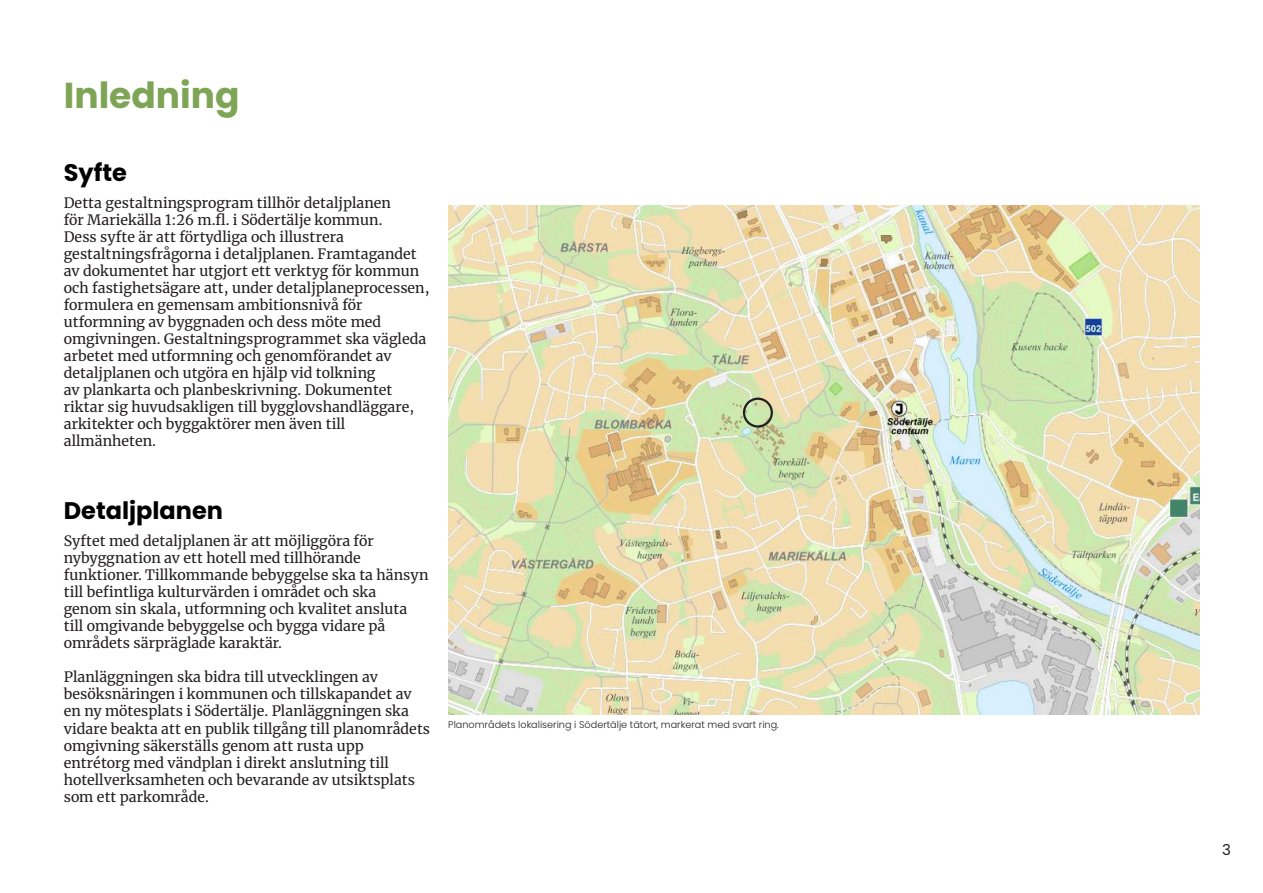
<style>
.page{position:relative;width:1263px;height:893px;background:#fff}
.page>*{position:absolute;margin:0;border:0;box-sizing:border-box;transform-origin:0 0}
.t1{font:700 36px "Poppins Latin";color:#7ea456}
.t2{font:700 24px "Poppins Latin";color:#000001}
.t3{font:15px "Poppins Latin";color:#231f20}
.t4{font:14.25px/17px "Merriweather";color:#231f20}
.t5{font:300 9.6px "Poppins Latin";color:#231f20}
</style>
<div class="page">
<img style="left:448px;top:205px;width:751px;height:509px">
<div style="left:743px;top:398px;width:30px;height:30px;border:2px solid #231f20;border-radius:50%"></div>
<h1 class="t1" style="left:64px;top:72px;width:177px">Inledning</h1>
<h2 class="t2" style="left:64px;top:156px;width:65px">Syfte</h2>
<p class="t4" style="left:64px;top:193px;width:367px">Detta gestaltningsprogram tillhör detaljplanen<br>för Mariekälla 1:26 m.f. i Södertälje kommun.<br>Dess syfte är att förtydliga och illustrera gestaltningsfrågorna i detaljplanen. Framtagandet av dokumentet har utgjort ett verktyg för kommun och fastighetsägare att, under detaljplaneprocessen, formulera en gemensam ambitionsnivå för utformning av byggnaden och dess möte med omgivningen. Gestaltningsprogrammet ska vägleda arbetet med utformning och genomförandet av detaljplanen och utgöra en hjälp vid tolkning<br>av plankarta och planbeskrivning. Dokumentet riktar sig huvudsakligen till bygglovshandläggare, arkitekter och byggaktörer men även till allmänheten.</p>
<h2 class="t2" style="left:64px;top:495px;width:161px">Detaljplanen</h2>
<p class="t4" style="left:64px;top:531px;width:366px">Syftet med detaljplanen är att möjliggöra för nybyggnation av ett hotell med tillhörande funktioner. Tillkommande bebyggelse ska ta hänsyn till befntliga kulturvärden i området och ska<br>genom sin skala, utformning och kvalitet ansluta till omgivande bebyggelse och bygga vidare på områdets särpräglade karaktär.</p>
<p class="t4" style="left:64px;top:667px;width:368px">Planläggningen ska bidra till utvecklingen av besöksnäringen i kommunen och tillskapandet av en ny mötesplats i Södertälje. Planläggningen ska vidare beakta att en publik tillgång till planområdets omgivning säkerställs genom att rusta upp entrétorg med vändplan i direkt anslutning till hotellverksamheten och bevarande av utsiktsplats som ett parkområde.</p>
<p class="t5" style="left:448px;top:719px;width:332px">Planområdets lokalisering i Södertälje tätort, markerat med svart ring.</p>
<p class="t3" style="left:1222px;top:840px;width:10px">3</p>
</div>
